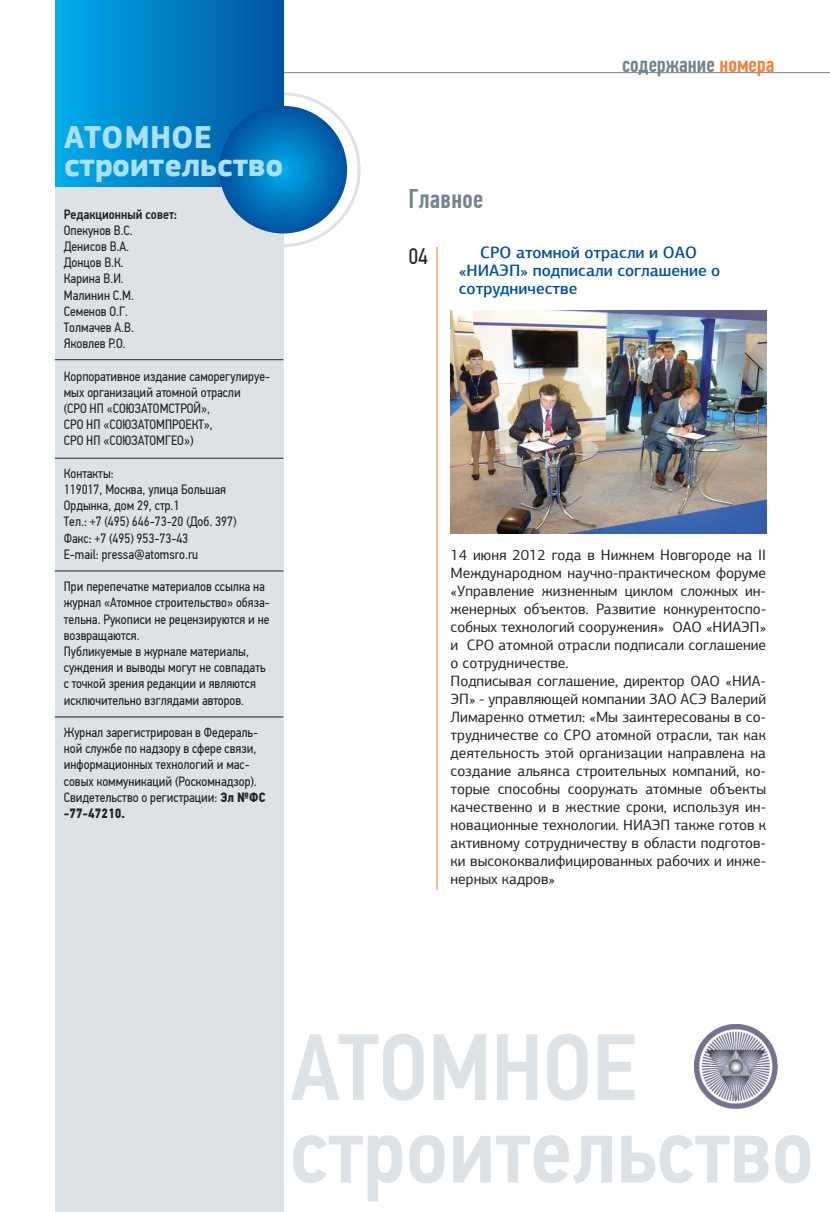
<style>
.page{position:relative;width:830px;height:1212px;background:#fff}
.page>*{position:absolute;margin:0;border:0;box-sizing:border-box;transform-origin:0 0}
.t1{font:500 94.5px/82.5px "PF Din Text Cond Pro";color:#dde2e6}
.t2{font:700 32.7px/28.3px "PF Square Sans Pro";color:#aae0f9}
.t3{font:500 27px "PF Din Text Comp Pro";letter-spacing:.01em;color:#73848c}
.t4{font:500 22.5px "PF Din Text Comp Pro";color:#73848c}
.t5{font:22.5px "PF Din Text Cond Pro";color:#231f20}
.t6{font:500 16.5px/18px "PF Agora Sans Pro";color:#01509f}
.t7{font:15px/18px "PF Agora Sans Pro";color:#231f20}
.t8{font:13.5px/16.2px "PF Din Text Cond Pro";color:#231f20}
.t9{font:500 13.5px "PF Din Text Cond Pro";color:#231f20}
.s1{font-weight:700}
.s2{color:#f4823a}
</style>
<div class="page">
<div style="left:55px;top:0;width:228px;height:188px;background:linear-gradient(to right,#00aded,#01519e)"></div>
<div style="left:55px;top:188px;width:228px;height:1024px;background:#dde2e6"></div>
<svg style="left:219px;top:106px;width:128px;height:127px;background:#006fb7"></svg>
<hr style="left:283px;top:72px;width:546px;height:1px;background:#73848c">
<img style="left:694px;top:1024px;width:84px;height:85px">
<hr style="left:55px;top:359px;width:228px;height:1px;background:#231f20">
<hr style="left:55px;top:458px;width:228px;height:1px;background:#231f20">
<hr style="left:55px;top:570px;width:228px;height:1px;background:#231f20">
<hr style="left:55px;top:716px;width:228px;height:1px;background:#231f20">
<hr style="left:436px;top:247px;width:1px;height:643px;background:#f4823a">
<img style="left:450px;top:310px;width:315px;height:224px">
<h2 class="t2" style="left:64px;top:124px;width:221px">АТОМНОЕ строительство</h2>
<p class="t9" style="left:64px;top:206px;width:115px">Редакционный совет:</p>
<p class="t8" style="left:64px;top:222px;width:72px">Опекунов В.С.<br>Денисов В.А.<br>Донцов В.К.<br>Карина В.И.<br>Малинин С.М.<br>Семенов О.Г.<br>Толмачев А.В.<br>Яковлев Р.О.</p>
<p class="t8" style="left:64px;top:368px;width:208px">Корпоративное издание саморегулируе&shy;мых организаций атомной отрасли<br>(СРО НП «СОЮЗАТОМСТРОЙ»,<br>СРО НП «СОЮЗАТОМПРОЕКТ»,<br>СРО НП «СОЮЗАТОМГЕО»)</p>
<p class="t8" style="left:64px;top:465px;width:174px">Контакты:<br>119017, Москва, улица Большая<br>Ордынка, дом 29, стр.1<br>Тел.: +7 (495) 646-73-20 (Доб. 397)<br>Факс: +7 (495) 953-73-43<br>Е-mail: pressa@atomsro.ru</p>
<p class="t8" style="left:64px;top:578px;width:207px">При перепечатке материалов ссылка на журнал «Атомное строительство» обяза&shy;тельна. Рукописи не рецензируются и не возвращаются.<br>Публикуемые в журнале материалы, суждения и выводы могут не совпадать с точкой зрения редакции и являются исключительно взглядами авторов.</p>
<p class="t8" style="left:64px;top:724px;width:203px">Журнал зарегистрирован в Федераль&shy;ной службе по надзору в сфере связи, информационных технологий и мас&shy;совых коммуникаций (Роскомнадзор).<br>Свидетельство о регистрации: <span class="s1">Эл №ФС -77-47210.</span></p>
<h3 class="t4" style="left:622px;top:52px;width:154px">содержание <span class="s2">номера</span></h3>
<h3 class="t3" style="left:408px;top:183px;width:76px">Главное</h3>
<p class="t6" style="left:458px;top:243px;width:263px;text-indent:21px">СРО атомной отрасли и ОАО «НИАЭП» подписали соглашение о сотрудничестве</p>
<h3 class="t5" style="left:408px;top:243px;width:21px">04</h3>
<p class="t7" style="left:450px;top:546px;width:317px">14 июня 2012 года в Нижнем Новгороде на II Международном научно-практическом форуме «Управление жизненным циклом сложных ин&shy;женерных объектов. Развитие конкурентоспо&shy;собных технологий сооружения» ОАО «НИАЭП» и СРО атомной отрасли подписали соглашение о сотрудничестве.<br>Подписывая соглашение, директор ОАО «НИА-ЭП» - управляющей компании ЗАО АСЭ Валерий Лимаренко отметил: «Мы заинтересованы в со&shy;трудничестве со СРО атомной отрасли, так как деятельность этой организации направлена на создание альянса строительных компаний, ко&shy;торые способны сооружать атомные объекты качественно и в жесткие сроки, используя ин&shy;новационные технологии. НИАЭП также готов к активному сотрудничеству в области подготов&shy;ки высококвалифицированных рабочих и инже&shy;нерных кадров»</p>
<h1 class="t1" style="left:290px;top:1027px;width:525px">АТОМНОЕ строительство</h1>
</div>
